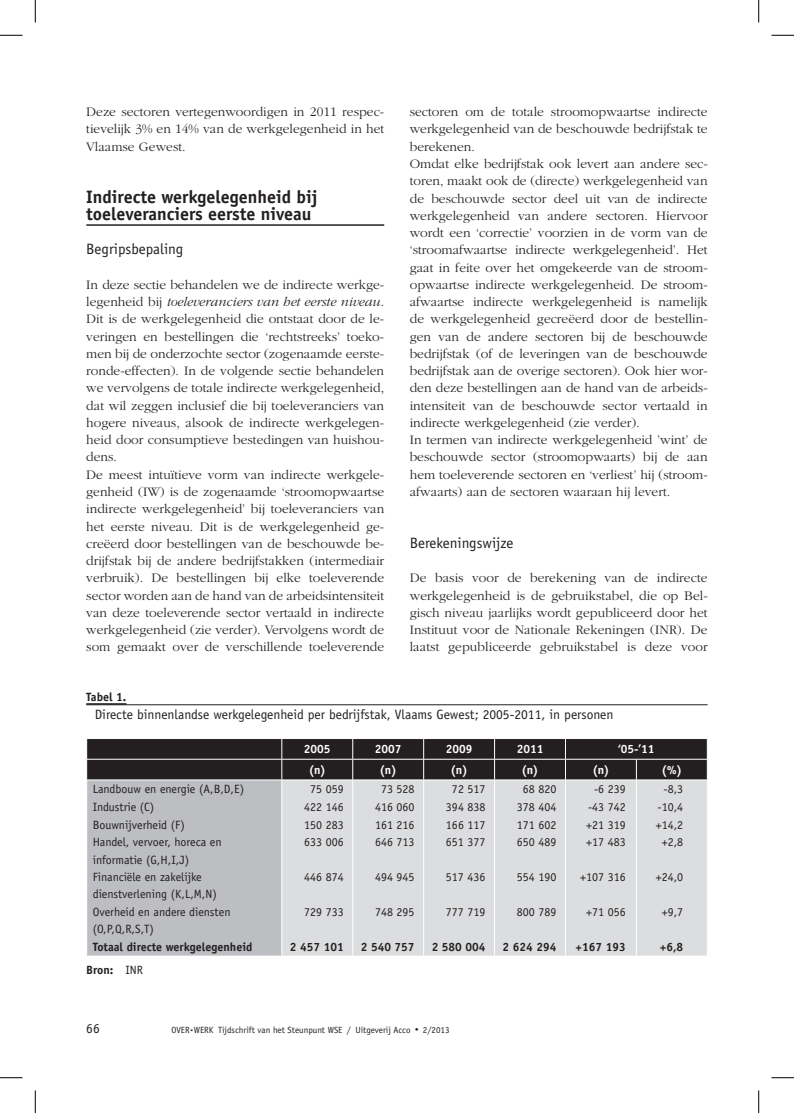
<style>
.page{position:relative;width:794px;height:1113px;background:#fff}
.page>*{position:absolute;margin:0;border:0;box-sizing:border-box;transform-origin:0 0}
.t1{font:700 18px/17.2px "Officina Sans Std";color:#231f20}
.t2{font:15px "Officina Sans Std";color:#231f20}
.t3{font:300 13.5px/17.2px "Garamond";color:#231f20}
.t4{font:13.5px "Officina Sans Std";color:#231f20}
.t5{font:12px/17.2px "Officina Sans Std";color:#231f20}
.t6{font:700 12px "Officina Sans Std";color:#231f20}
.t7{font:700 12px "Officina Sans Std";color:#fff}
.t8{font:9px "Officina Sans Std";color:#231f20}
.s1{font-style:italic}
.s2{font-weight:400}
</style>
<div class="page">
<hr style="left:86px;top:224px;width:298px;height:2px;background:#231f20">
<hr style="left:86px;top:703px;width:40px;height:1px;background:#231f20">
<hr style="left:86px;top:704px;width:621px;height:1px;background:#231f20">
<svg style="left:86px;top:738px;width:621px;height:217px;background:#b4b4b6"></svg>
<svg style="left:0;top:35px;width:22px;height:1px"></svg>
<svg style="left:771px;top:35px;width:22px;height:1px"></svg>
<svg style="left:0;top:1077px;width:22px;height:1px"></svg>
<svg style="left:771px;top:1077px;width:22px;height:1px"></svg>
<svg style="left:35px;top:0;width:1px;height:22px"></svg>
<svg style="left:35px;top:1090px;width:1px;height:22px"></svg>
<svg style="left:758px;top:0;width:1px;height:22px"></svg>
<svg style="left:758px;top:1090px;width:1px;height:22px"></svg>
<p class="t3" style="left:86px;top:104px;width:299px;text-align:justify">Deze sectoren vertegenwoordigen in 2011 respec&shy;tievelijk 3% en 14% van de werkgelegenheid in het Vlaamse Gewest.</p>
<h1 class="t1" style="left:86px;top:189px;width:233px">Indirecte werkgelegenheid bij toeleveranciers eerste niveau</h1>
<p class="t2" style="left:86px;top:243px;width:98px">Begripsbepaling</p>
<p class="t3" style="left:86px;top:277px;width:299px">In deze sectie behandelen we de indirecte werkge&shy;legenheid bij <span class="s1">toeleveranciers van het eerste niveau</span>.<br>Dit is de werkgelegenheid die ontstaat door de le&shy;veringen en bestellingen die ‘rechtstreeks’ toeko&shy;men bij de onderzochte sector (zogenaamde eerste&shy;ronde-effecten). In de volgende sectie behandelen we vervolgens de totale indirecte werkgelegenheid, dat wil zeggen inclusief die bij toeleveranciers van hogere niveaus, alsook de indirecte werkgelegen&shy;heid door consumptieve bestedingen van huishou&shy;dens.<br>De meest intuïtieve vorm van indirecte werkgele&shy;genheid (IW) is de zogenaamde ‘stroomopwaartse indirecte werkgelegenheid’ bij toeleveranciers van het eerste niveau. Dit is de werkgelegenheid ge&shy;creëerd door bestellingen van de beschouwde be&shy;drijfstak bij de andere bedrijfstakken (intermediair verbruik). De bestellingen bij elke toeleverende sector worden aan de hand van de arbeidsintensiteit van deze toeleverende sector vertaald in indirecte werkgelegenheid (zie verder). Vervolgens wordt de som gemaakt over de verschillende toeleverende</p>
<p class="t6" style="left:86px;top:692px;width:42px">Tabel 1.</p>
<p class="t4" style="left:95px;top:709px;width:520px">Directe binnenlandse werkgelegenheid per bedrijfstak, Vlaams Gewest; 2005-2011, in personen</p>
<p class="t7" style="left:304px;top:744px;width:28px">2005</p>
<p class="t7" style="left:375px;top:744px;width:28px">2007</p>
<p class="t7" style="left:445px;top:744px;width:28px">2009</p>
<p class="t7" style="left:516px;top:744px;width:28px">2011</p>
<p class="t7" style="left:618px;top:744px;width:38px">‘05-’11</p>
<p class="t7" style="left:308px;top:765px;width:19px">(n)</p>
<p class="t7" style="left:379px;top:765px;width:19px">(n)</p>
<p class="t7" style="left:450px;top:765px;width:19px">(n)</p>
<p class="t7" style="left:521px;top:765px;width:19px">(n)</p>
<p class="t7" style="left:592px;top:765px;width:19px">(n)</p>
<p class="t7" style="left:661px;top:765px;width:22px">(%)</p>
<p class="t5" style="left:93px;top:781px;width:153px">Landbouw en energie (A,B,D,E)</p>
<p class="t5" style="left:310px;top:781px;width:35px">75 059</p>
<p class="t5" style="left:381px;top:781px;width:35px">73 528</p>
<p class="t5" style="left:452px;top:781px;width:35px">72 517</p>
<p class="t5" style="left:522px;top:781px;width:35px">68 820</p>
<p class="t5" style="left:594px;top:781px;width:33px">-6 239</p>
<p class="t5" style="left:663px;top:781px;width:21px">-8,3</p>
<p class="t5" style="left:93px;top:799px;width:63px">Industrie (C)</p>
<p class="t5" style="left:304px;top:799px;width:41px">422 146</p>
<p class="t5" style="left:375px;top:799px;width:41px">416 060</p>
<p class="t5" style="left:446px;top:799px;width:41px">394 838</p>
<p class="t5" style="left:516px;top:799px;width:41px">378 404</p>
<p class="t5" style="left:588px;top:799px;width:39px">-43 742</p>
<p class="t5" style="left:657px;top:799px;width:27px">-10,4</p>
<p class="t5" style="left:93px;top:816px;width:94px">Bouwnijverheid (F)</p>
<p class="t5" style="left:304px;top:816px;width:41px">150 283</p>
<p class="t5" style="left:375px;top:816px;width:41px">161 216</p>
<p class="t5" style="left:446px;top:816px;width:41px">166 117</p>
<p class="t5" style="left:516px;top:816px;width:41px">171 602</p>
<p class="t5" style="left:586px;top:816px;width:41px">+21 319</p>
<p class="t5" style="left:655px;top:816px;width:29px">+14,2</p>
<p class="t5" style="left:93px;top:834px;width:130px">Handel, vervoer, horeca en informatie (G,H,I,J)</p>
<p class="t5" style="left:304px;top:834px;width:41px">633 006</p>
<p class="t5" style="left:375px;top:834px;width:41px">646 713</p>
<p class="t5" style="left:446px;top:834px;width:41px">651 377</p>
<p class="t5" style="left:516px;top:834px;width:41px">650 489</p>
<p class="t5" style="left:586px;top:834px;width:41px">+17 483</p>
<p class="t5" style="left:661px;top:834px;width:23px">+2,8</p>
<p class="t5" style="left:93px;top:869px;width:126px">Financiële en zakelijke dienstverlening (K,L,M,N)</p>
<p class="t5" style="left:304px;top:869px;width:41px">446 874</p>
<p class="t5" style="left:375px;top:869px;width:41px">494 945</p>
<p class="t5" style="left:446px;top:869px;width:41px">517 436</p>
<p class="t5" style="left:516px;top:869px;width:41px">554 190</p>
<p class="t5" style="left:580px;top:869px;width:47px">+107 316</p>
<p class="t5" style="left:655px;top:869px;width:29px">+24,0</p>
<p class="t5" style="left:93px;top:904px;width:139px">Overheid en andere diensten (O,P,Q,R,S,T)</p>
<p class="t5" style="left:304px;top:904px;width:41px">729 733</p>
<p class="t5" style="left:375px;top:904px;width:41px">748 295</p>
<p class="t5" style="left:446px;top:904px;width:41px">777 719</p>
<p class="t5" style="left:516px;top:904px;width:41px">800 789</p>
<p class="t5" style="left:586px;top:904px;width:41px">+71 056</p>
<p class="t5" style="left:661px;top:904px;width:23px">+9,7</p>
<p class="t6" style="left:93px;top:942px;width:161px">Totaal directe werkgelegenheid</p>
<p class="t6" style="left:290px;top:942px;width:55px">2 457 101</p>
<p class="t6" style="left:361px;top:942px;width:55px">2 540 757</p>
<p class="t6" style="left:431px;top:942px;width:55px">2 580 004</p>
<p class="t6" style="left:502px;top:942px;width:55px">2 624 294</p>
<p class="t6" style="left:575px;top:942px;width:52px">+167 193</p>
<p class="t6" style="left:659px;top:942px;width:25px">+6,8</p>
<p class="t6" style="left:86px;top:965px;width:58px">Bron: <span class="s2">INR</span></p>
<p class="t3" style="left:409px;top:104px;width:299px">sectoren om de totale stroomopwaartse indirecte werkgelegenheid van de beschouwde bedrijfstak te berekenen.<br>Omdat elke bedrijfstak ook levert aan andere sec&shy;toren, maakt ook de (directe) werkgelegenheid van de beschouwde sector deel uit van de indirecte werkgelegenheid van andere sectoren. Hiervoor wordt een ‘correctie’ voorzien in de vorm van de ‘stroomafwaartse indirecte werkgelegenheid’. Het gaat in feite over het omgekeerde van de stroom&shy;opwaartse indirecte werkgelegenheid. De stroom&shy;afwaartse indirecte werkgelegenheid is namelijk de werkgelegenheid gecreëerd door de bestellin&shy;gen van de andere sectoren bij de beschouwde bedrijfstak (of de leveringen van de beschouwde bedrijfstak aan de overige sectoren). Ook hier wor&shy;den deze bestellingen aan de hand van de arbeids&shy;intensiteit van de beschouwde sector vertaald in indirecte werkgelegenheid (zie verder).<br>In termen van indirecte werkgelegenheid ’wint’ de beschouwde sector (stroomopwaarts) bij de aan hem toeleverende sectoren en ‘verliest’ hij (stroom&shy;afwaarts) aan de sectoren waaraan hij levert.</p>
<p class="t2" style="left:409px;top:537px;width:105px">Berekeningswijze</p>
<p class="t3" style="left:409px;top:570px;width:299px;text-align:justify">De basis voor de berekening van de indirecte werkgelegenheid is de gebruikstabel, die op Bel&shy;gisch niveau jaarlijks wordt gepubliceerd door het Instituut voor de Nationale Rekeningen (INR). De laatst gepubliceerde gebruikstabel is deze voor</p>
<p class="t4" style="left:86px;top:1022px;width:15px">66</p>
<p class="t8" style="left:171px;top:1026px;width:241px">OVER<sup>.</sup>WERK Tijdschrift van het Steunpunt WSE / Uitgeverij Acco</p>
<p class="t8" style="left:423px;top:1026px;width:28px">2/2013</p>
</div>
